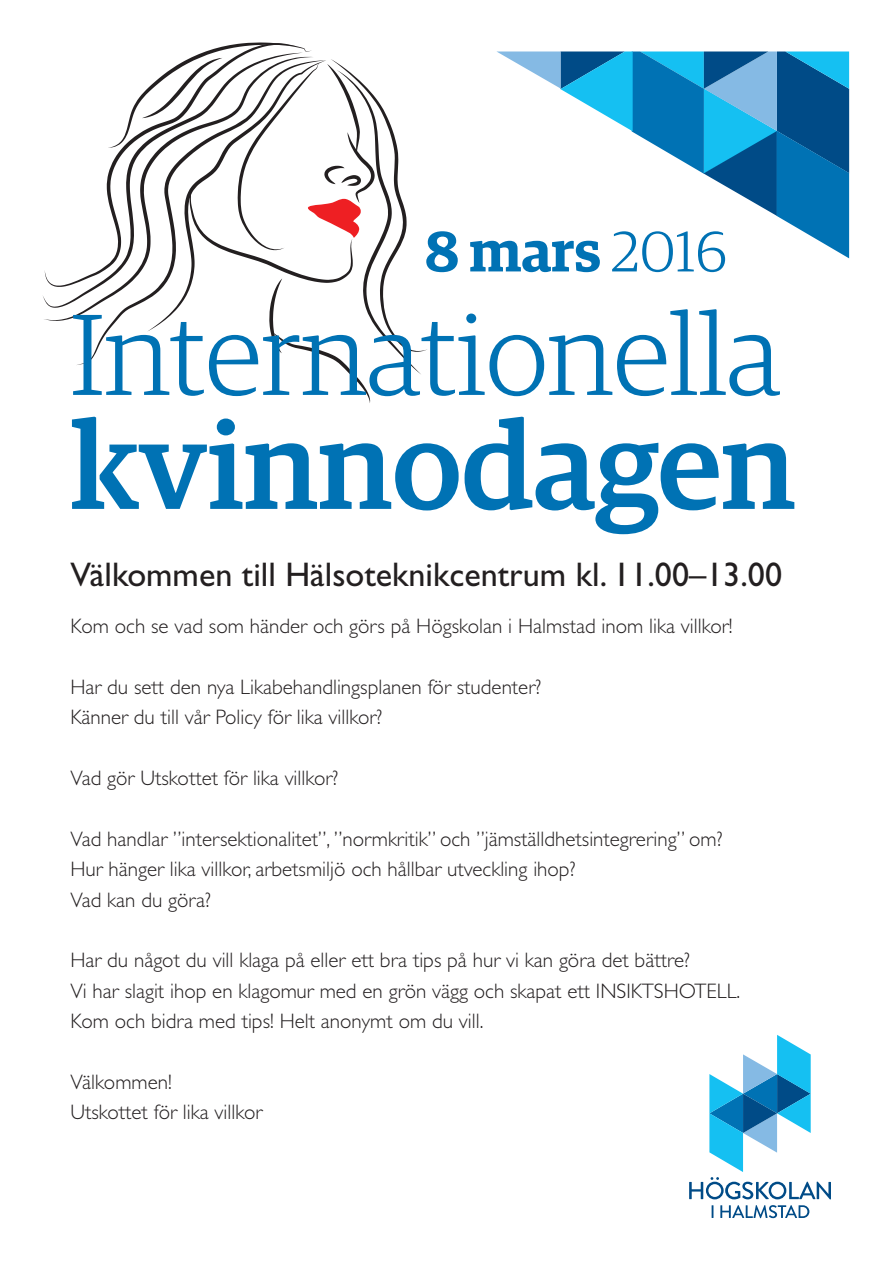
<style>
.page{position:relative;width:893px;height:1263px;background:#fff}
.page>*{position:absolute;margin:0;border:0;box-sizing:border-box;transform-origin:0 0}
.t1{font:500 123.45px "Guardian Egyp";color:#0072b4}
.t2{font:300 115.35px "Guardian Egyp";color:#0072b4}
.t3{font:600 57px "Guardian Egyp";color:#0072b4}
.t4{font:34.2px "Gill Sans Std";color:#231f20}
.t5{font:300 21px "Gill Sans Std";color:#231f20}
.s1{font-weight:300}
</style>
<div class="page">
<svg style="left:496px;top:51px;width:353px;height:207px"></svg>
<svg style="left:689px;top:1035px;width:142px;height:164px"></svg>
<svg style="left:712px;top:1205px;width:1px;height:13px"></svg>
<svg style="left:720px;top:1205px;width:89px;height:13px"></svg>
<svg style="left:45px;top:175px;width:63px;height:112px"></svg>
<svg style="left:108px;top:43px;width:319px;height:360px"></svg>
<p class="t3" style="left:425px;top:209px;width:304px">8 mars <span class="s1">2016</span></p>
<p class="t2" style="left:70px;top:278px;width:712px">Internationella</p>
<p class="t1" style="left:70px;top:377px;width:727px">kvinnodagen</p>
<p class="t4" style="left:70px;top:555px;width:713px">Välkommen till Hälsoteknikcentrum kl. 11.00–13.00</p>
<p class="t5" style="left:70px;top:614px;width:664px">Kom och se vad som händer och görs på Högskolan i Halmstad inom lika villkor!</p>
<p class="t5" style="left:70px;top:675px;width:472px">Har du sett den nya Likabehandlingsplanen för studenter?</p>
<p class="t5" style="left:70px;top:705px;width:314px">Känner du till vår Policy för lika villkor?</p>
<p class="t5" style="left:70px;top:766px;width:270px">Vad gör Utskottet för lika villkor?</p>
<p class="t5" style="left:70px;top:827px;width:654px">Vad handlar ”intersektionalitet”, ”normkritik” och ”jämställdhetsintegrering” om?</p>
<p class="t5" style="left:70px;top:857px;width:507px">Hur hänger lika villkor, arbetsmiljö och hållbar utveckling ihop?</p>
<p class="t5" style="left:70px;top:888px;width:142px">Vad kan du göra?</p>
<p class="t5" style="left:70px;top:948px;width:621px">Har du något du vill klaga på eller ett bra tips på hur vi kan göra det bättre?</p>
<p class="t5" style="left:70px;top:979px;width:671px">Vi har slagit ihop en klagomur med en grön vägg och skapat ett INSIKTSHOTELL.</p>
<p class="t5" style="left:70px;top:1009px;width:415px">Kom och bidra med tips! Helt anonymt om du vill.</p>
<p class="t5" style="left:70px;top:1070px;width:103px">Välkommen!</p>
<p class="t5" style="left:70px;top:1100px;width:194px">Utskottet för lika villkor</p>
</div>
